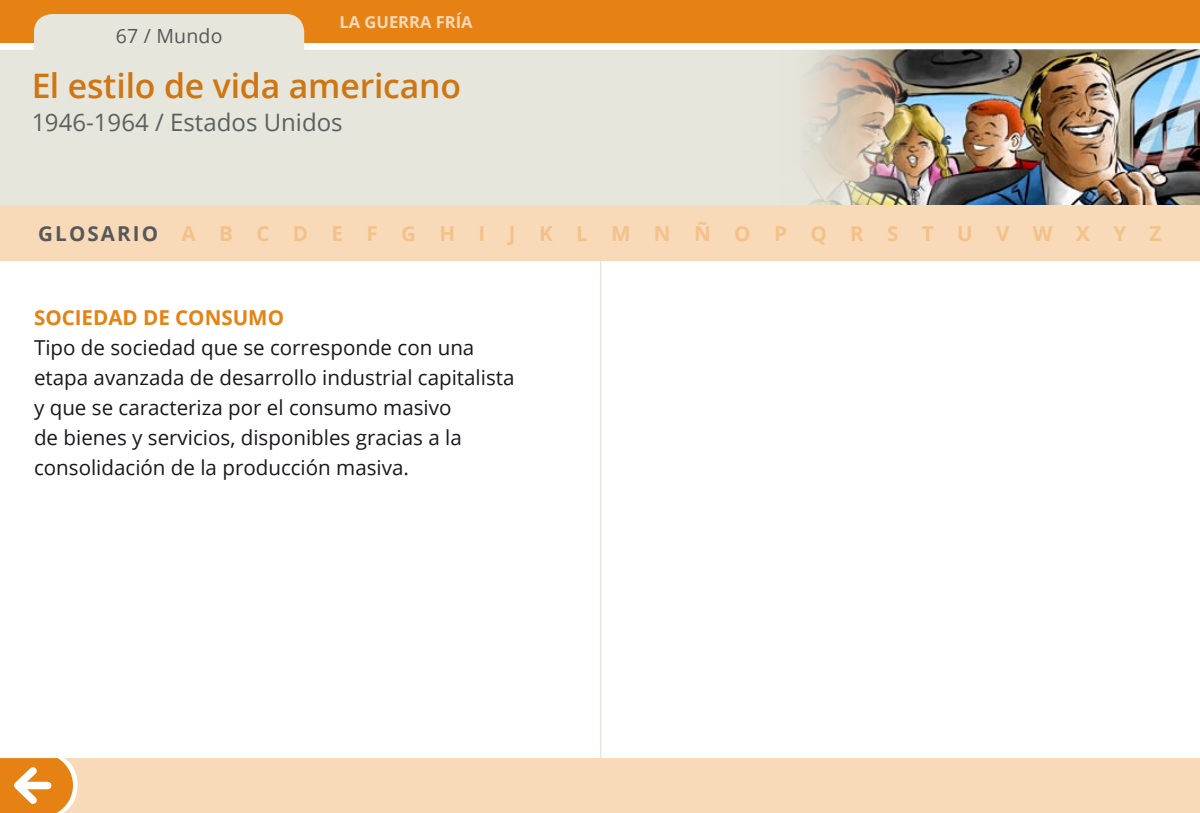
<style>
.page{position:relative;width:1200px;height:813px;background:#fff}
.page>*{position:absolute;margin:0;border:0;box-sizing:border-box;transform-origin:0 0}
.t1{font:600 33.75px "Open Sans";letter-spacing:-.005em;color:#e68214}
.t2{font:24px "Open Sans";color:#646c6e}
.GLOSARIO_DEFINICIÓN{font:20.55px/30px "Open Sans";color:#1a171c}
.COPETE{font:700 20.55px "Open Sans";letter-spacing:.1em;color:#f3c189}
.GLOSARIO_TÍTULO{font:700 20.55px "Open Sans";color:#e68214}
.t3{font:19.5px "Open Sans";letter-spacing:.01em;color:#58585a}
.t4{font:700 16.5px "Open Sans";color:#f8dab9}
.s1{color:#58585a}
</style>
<div class="page">
<div style="left:0;top:0;width:1199px;height:43px;background:#e68214"></div>
<svg style="left:0;top:14px;width:1199px;height:192px;fill:#e6e6dc"></svg>
<img style="left:781px;top:50px;width:418px;height:156px">
<hr style="left:599px;top:209px;width:2px;height:548px;background:#e6e6dc">
<div style="left:0;top:206px;width:1199px;height:55px;background:#f8dab9"></div>
<div style="left:73px;top:757px;width:1126px;height:55px;background:#f8dab9"></div>
<svg style="left:0;top:758px;width:73px;height:54px"></svg>
<hr style="left:2px;top:761px;width:1px;height:47px;background:#e68214">
<p class="t4" style="left:339px;top:10px;width:134px">LA GUERRA FRÍA</p>
<p class="t3" style="left:116px;top:22px;width:108px">67 / Mundo</p>
<h1 class="t1" style="left:31px;top:63px;width:431px">El estilo de vida americano</h1>
<p class="t2" style="left:31px;top:106px;width:313px">1946-1964 / Estados Unidos</p>
<p class="COPETE" style="left:38px;top:219px;width:1124px"><span class="s1">GLOSARIO</span> A B C D E F G H I J K L M N Ñ O P Q R S T U V W X Y Z</p>
<p class="GLOSARIO_TÍTULO" style="left:34px;top:303px;width:251px">SOCIEDAD DE CONSUMO</p>
<p class="GLOSARIO_DEFINICIÓN" style="left:34px;top:332px;width:482px">Tipo de sociedad que se corresponde con una etapa avanzada de desarrollo industrial capitalista y que se caracteriza por el consumo masivo<br>de bienes y servicios, disponibles gracias a la consolidación de la producción masiva.</p>
</div>
